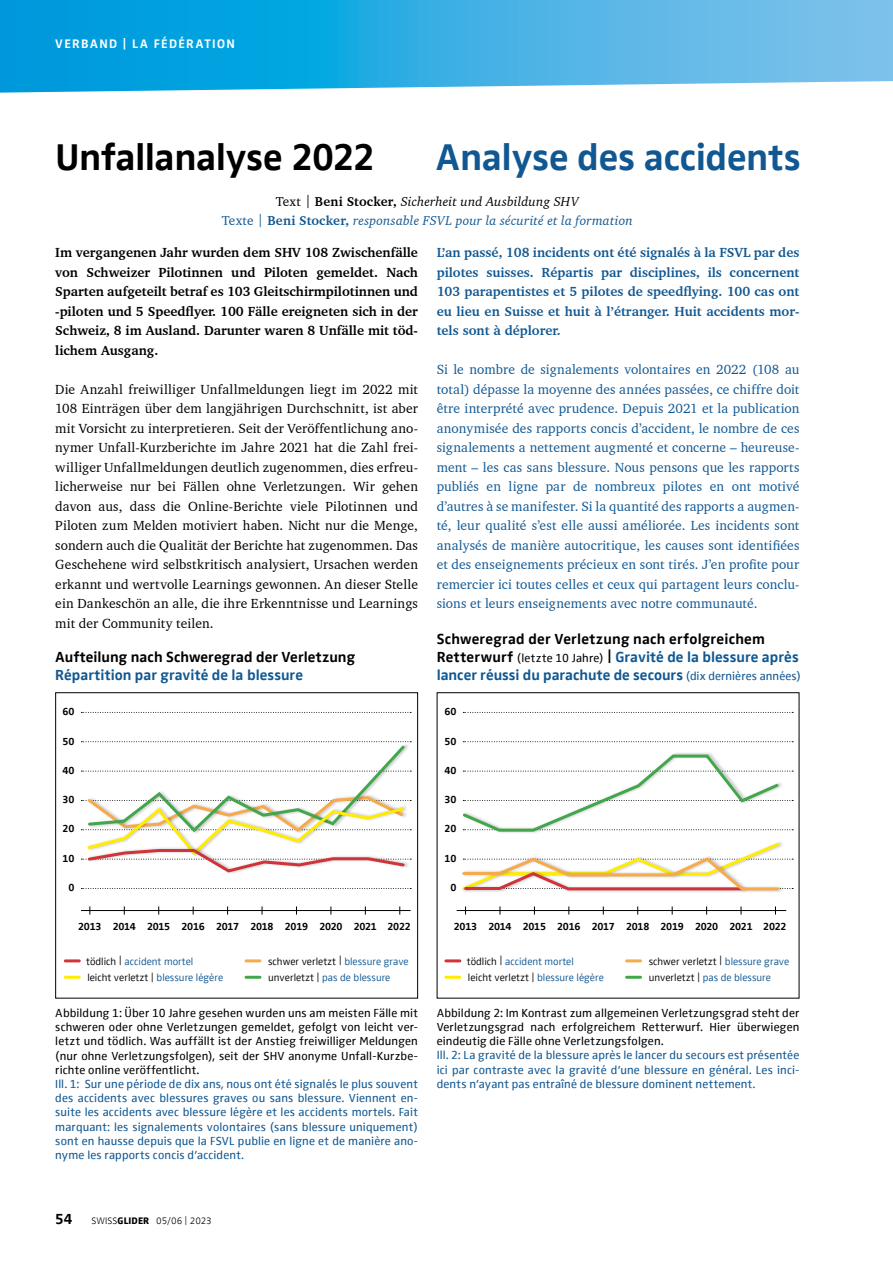
<style>
.page{position:relative;width:893px;height:1263px;background:#fff}
.page>*{position:absolute;margin:0;border:0;box-sizing:border-box;transform-origin:0 0}
.t1{font:700 38.25px "Zwo Offc Pro";letter-spacing:-.005em;color:#115892}
.t2{font:700 38.25px "Zwo Offc Pro";letter-spacing:-.015em;color:#000}
.t3{font:700 15px/18px "Zwo Offc Pro";letter-spacing:.005em;color:#115892}
.t4{font:700 15px "Zwo Offc Pro";letter-spacing:.005em;color:#000}
.t5{font:13.5px/19.5px "Charter BT";letter-spacing:.005em;color:#115892;text-align:justify}
.t6{font:13.5px/19.5px "Charter BT";letter-spacing:.015em;color:#000;text-align:justify}
.t7{font:700 13.5px/19.5px "Charter BT";color:#000;text-align:justify}
.t8{font:700 13.5px/19.5px "Charter BT";color:#115892;text-align:justify}
.t9{font:italic 13.2px/19.5px "Charter BT";letter-spacing:.01em;color:#115892;text-align:center}
.t10{font:700 12.75px "Zwo Offc Pro";letter-spacing:.1em;color:#fff}
.t11{font:12px/14.2px "Zwo Offc Pro";letter-spacing:.015em;color:#115892;text-align:justify}
.t12{font:12px/14.2px "Zwo Offc Pro";letter-spacing:.01em;color:#000;text-align:justify}
.t13{font:300 10.5px "Zwo Offc Pro";color:#000}
.t14{font:700 10.5px "Zwo Offc Pro";letter-spacing:-.03em;color:#000}
.t15{font:300 10.5px "Zwo Offc Pro";color:#115892}
.t16{font:300 9.75px "Zwo Offc Pro";color:#000}
.s1{font-style:normal;color:#000}
.s2{font-weight:700;font-style:normal;color:#000}
.s3{color:#000}
.s4{font-style:normal}
.s5{font-weight:700;font-style:normal}
.s6{font-weight:400;font-size:12px;color:#000}
.s7{font-weight:400;font-size:12px}
.s8{color:#115892}
.s9{font-weight:800}
</style>
<div class="page">
<svg style="left:0;top:0;width:893px;height:93px;background:#40b2e5"></svg>
<div style="left:55px;top:692px;width:363px;height:306px;border:1px solid #000"></div>
<hr style="left:65px;top:959px;width:14px;height:3px;background:#d03439">
<hr style="left:446px;top:959px;width:14px;height:3px;background:#d03439">
<hr style="left:246px;top:959px;width:14px;height:3px;background:#f6aa4b">
<hr style="left:627px;top:959px;width:14px;height:3px;background:#f6aa4b">
<hr style="left:65px;top:976px;width:14px;height:3px;background:#ffec00">
<hr style="left:446px;top:976px;width:14px;height:3px;background:#ffec00">
<hr style="left:246px;top:976px;width:14px;height:3px;background:#42a74c">
<hr style="left:627px;top:976px;width:14px;height:3px;background:#42a74c">
<svg style="left:81px;top:712px;width:330px;height:1px"></svg>
<svg style="left:81px;top:888px;width:330px;height:1px"></svg>
<hr style="left:81px;top:910px;width:330px;height:1px;background:#000">
<svg style="left:81px;top:741px;width:330px;height:132px"></svg>
<hr style="left:457px;top:910px;width:329px;height:1px;background:#000">
<svg style="left:463px;top:712px;width:330px;height:1px"></svg>
<svg style="left:463px;top:741px;width:330px;height:1px"></svg>
<svg style="left:462px;top:753px;width:331px;height:80px"></svg>
<svg style="left:462px;top:842px;width:331px;height:51px"></svg>
<p class="t10" style="left:55px;top:34px;width:181px">VERBAND | LA FÉDÉRATION</p>
<h1 class="t2" style="left:55px;top:128px;width:321px">Unfallanalyse 2022</h1>
<h1 class="t1" style="left:436px;top:128px;width:367px">Analyse des accidents</h1>
<p class="t9" style="left:222px;top:191px;width:412px"><span class="s1">Text |</span> <span class="s2">Beni Stocker,</span> <span class="s3">Sicherheit und Ausbildung SHV<br></span><span class="s4">Texte |</span> <span class="s5">Beni Stocker,</span> responsable FSVL pour la sécurité et la formation</p>
<p class="t7" style="left:55px;top:243px;width:364px">Im vergangenen Jahr wurden dem SHV 108 Zwischenfälle von Schweizer Pilotinnen und Piloten gemeldet. Nach Sparten aufgeteilt betraf es 103 Gleitschirmpilotinnen und -piloten und 5 Speedflyer. 100 Fälle ereigneten sich in der Schweiz, 8 im Ausland. Darunter waren 8 Unfälle mit töd&shy;lichem Ausgang.</p>
<p class="t6" style="left:55px;top:379px;width:364px">Die Anzahl freiwilliger Unfallmeldungen liegt im 2022 mit 108 Einträgen über dem langjährigen Durchschnitt, ist aber mit Vorsicht zu interpretieren. Seit der Veröffentlichung ano&shy;nymer Unfall-Kurzberichte im Jahre 2021 hat die Zahl frei&shy;williger Unfallmeldungen deutlich zugenommen, dies erfreu&shy;licherweise nur bei Fällen ohne Verletzungen. Wir gehen davon aus, dass die Online-Berichte viele Pilotinnen und Piloten zum Melden motiviert haben. Nicht nur die Menge, sondern auch die Qualität der Berichte hat zugenommen. Das Geschehene wird selbstkritisch analysiert, Ursachen werden erkannt und wertvolle Learnings gewonnen. An dieser Stelle ein Dankeschön an alle, die ihre Erkenntnisse und Learnings mit der Community teilen.</p>
<p class="t4" style="left:55px;top:645px;width:301px">Aufteilung nach Schweregrad der Verletzung</p>
<p class="t3" style="left:55px;top:665px;width:249px">Répartition par gravité de la blessure</p>
<p class="t14" style="left:62px;top:704px;width:13px">60</p>
<p class="t14" style="left:62px;top:733px;width:13px">50</p>
<p class="t14" style="left:62px;top:762px;width:13px">40</p>
<p class="t14" style="left:62px;top:791px;width:13px">30</p>
<p class="t14" style="left:62px;top:821px;width:13px">20</p>
<p class="t14" style="left:62px;top:850px;width:13px">10</p>
<p class="t14" style="left:68px;top:879px;width:8px">0</p>
<p class="t14" style="left:78px;top:918px;width:334px">2013 2014 2015 2016 2017 2018 2019 2020 2021 2022</p>
<p class="t8" style="left:437px;top:243px;width:364px">L’an passé, 108 incidents ont été signalés à la FSVL par des pilotes suisses. Répartis par disciplines, ils concernent 103 parapentistes et 5 pilotes de speedflying. 100 cas ont eu lieu en Suisse et huit à l’étranger. Huit accidents mor&shy;tels sont à déplorer.</p>
<p class="t5" style="left:437px;top:360px;width:364px">Si le nombre de signalements volontaires en 2022 (108 au total) dépasse la moyenne des années passées, ce chiffre doit être interprété avec prudence. Depuis 2021 et la publication anonymisée des rapports concis d’accident, le nombre de ces signalements a nettement augmenté et concerne – heureuse&shy;ment – les cas sans blessure. Nous pensons que les rapports publiés en ligne par de nombreux pilotes en ont motivé d’autres à se manifester. Si la quantité des rapports a augmen&shy;té, leur qualité s’est elle aussi améliorée. Les incidents sont analysés de manière autocritique, les causes sont identifiées et des enseignements précieux en sont tirés. J’en profite pour remercier ici toutes celles et ceux qui partagent leurs conclu&shy;sions et leurs enseignements avec notre communauté.</p>
<p class="t3" style="left:437px;top:628px;width:366px"><span class="s3">Schweregrad der Verletzung nach erfolgreichem<br>Retterwurf</span> <span class="s6">(letzte 10 Jahre)</span> <span class="s3">|</span> Gravité de la blessure après lancer réussi du parachute de secours <span class="s7">(dix dernières années)</span></p>
<p class="t14" style="left:444px;top:704px;width:13px">60</p>
<p class="t14" style="left:444px;top:733px;width:13px">50</p>
<p class="t14" style="left:444px;top:762px;width:13px">40</p>
<p class="t14" style="left:444px;top:791px;width:13px">30</p>
<p class="t14" style="left:444px;top:821px;width:13px">20</p>
<p class="t14" style="left:444px;top:850px;width:13px">10</p>
<p class="t14" style="left:450px;top:879px;width:8px">0</p>
<p class="t14" style="left:454px;top:918px;width:334px">2013 2014 2015 2016 2017 2018 2019 2020 2021 2022</p>
<p class="t15" style="left:86px;top:953px;width:109px"><span class="s3">tödlich |</span> accident mortel</p>
<p class="t13" style="left:268px;top:953px;width:142px">schwer verletzt | <span class="s8">blessure grave</span></p>
<p class="t15" style="left:467px;top:953px;width:109px"><span class="s3">tödlich |</span> accident mortel</p>
<p class="t13" style="left:649px;top:953px;width:142px">schwer verletzt | <span class="s8">blessure grave</span></p>
<p class="t13" style="left:87px;top:969px;width:137px">leicht verletzt | <span class="s8">blessure légère</span></p>
<p class="t15" style="left:268px;top:969px;width:124px"><span class="s3">unverletzt |</span> pas de blessure</p>
<p class="t13" style="left:468px;top:969px;width:137px">leicht verletzt | <span class="s8">blessure légère</span></p>
<p class="t15" style="left:649px;top:969px;width:124px"><span class="s3">unverletzt |</span> pas de blessure</p>
<p class="t12" style="left:55px;top:1005px;width:364px">Abbildung 1: Über 10 Jahre gesehen wurden uns am meisten Fälle mit schweren oder ohne Verletzungen gemeldet, gefolgt von leicht ver&shy;letzt und tödlich. Was auffällt ist der Anstieg freiwilliger Meldungen (nur ohne Verletzungsfolgen), seit der SHV anonyme Unfall-Kurzbe&shy;richte online veröffentlicht.</p>
<p class="t11" style="left:55px;top:1076px;width:364px">Ill. 1: Sur une période de dix ans, nous ont été signalés le plus souvent des accidents avec blessures graves ou sans blessure. Viennent en&shy;suite les accidents avec blessure légère et les accidents mortels. Fait marquant: les signalements volontaires (sans blessure uniquement) sont en hausse depuis que la FSVL publie en ligne et de manière ano&shy;nyme les rapports concis d’accident.</p>
<p class="t12" style="left:437px;top:1004px;width:364px">Abbildung 2: Im Kontrast zum allgemeinen Verletzungsgrad steht der Verletzungsgrad nach erfolgreichem Retterwurf. Hier überwiegen eindeutig die Fälle ohne Verletzungsfolgen.</p>
<p class="t11" style="left:437px;top:1047px;width:364px">Ill. 2: La gravité de la blessure après le lancer du secours est présentée ici par contraste avec la gravité d’une blessure en général. Les inci&shy;dents n’ayant pas entraîné de blessure dominent nettement.</p>
<p class="t4" style="left:55px;top:1207px;width:19px">54</p>
<p class="t16" style="left:91px;top:1213px;width:122px">SWISS<span class="s9">GLIDER</span> 05/06 | 2023</p>
</div>
